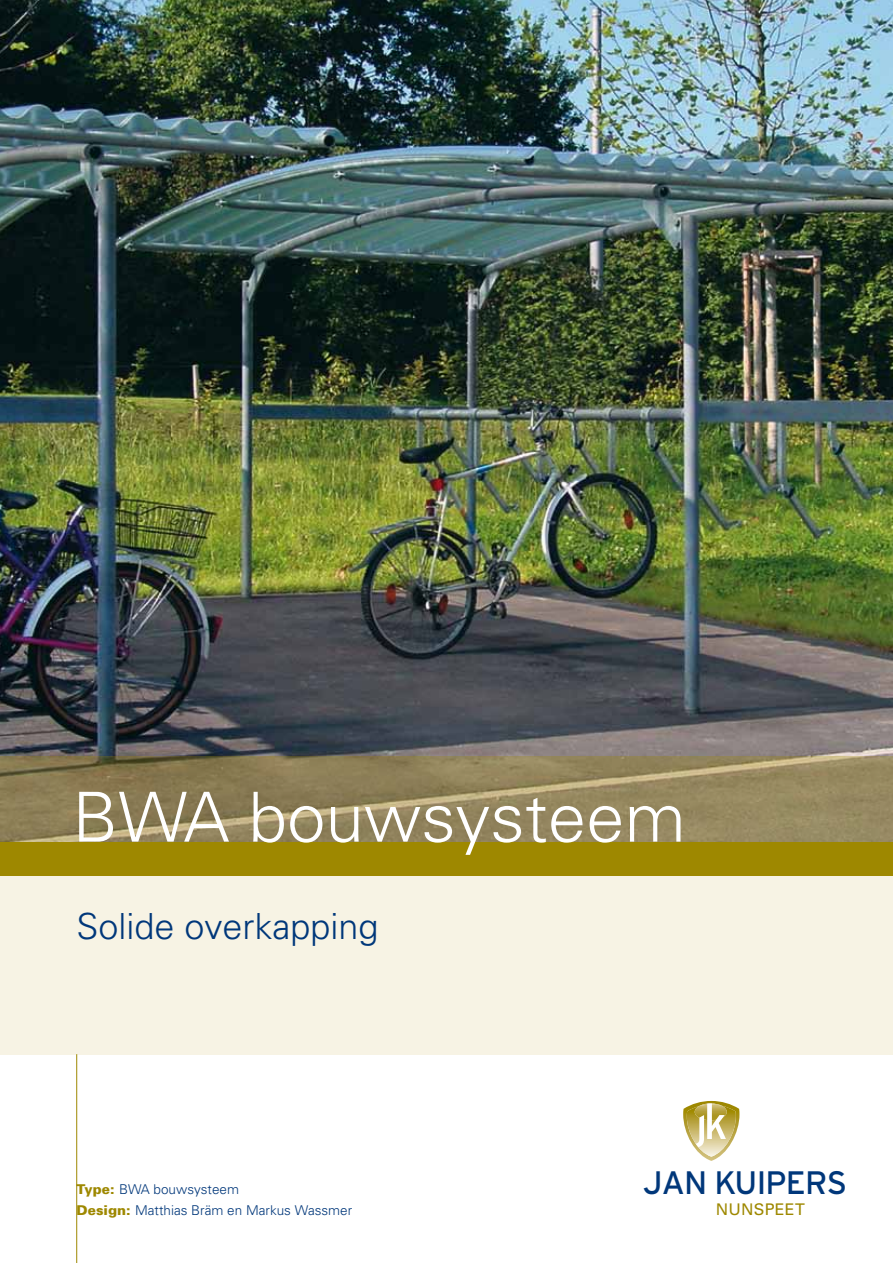
<style>
.page{position:relative;width:893px;height:1263px;background:#fff}
.page>*{position:absolute;margin:0;border:0;box-sizing:border-box;transform-origin:0 0}
.t1{font:300 69px "Univers";color:#fff}
.t2{font:300 36px "Univers";color:#00377a}
.t3{font:32.4px "Interstate";letter-spacing:-.025em;color:#00377a}
.t4{font:16.05px "Univers";letter-spacing:.015em;color:#9e8800}
.t5{font:300 13.5px/21px "Univers";color:#00377a}
.s1{font-weight:900;color:#9e8800}
</style>
<div class="page">
<img style="left:0;top:0;width:893px;height:757px">
<svg style="left:0;top:757px;width:893px;height:85px;fill:#92835c"></svg>
<div style="left:0;top:842px;width:893px;height:34px;background:#9e8800"></div>
<div style="left:0;top:876px;width:893px;height:178px;background:#f7f3e4"></div>
<hr style="left:76px;top:1054px;width:1px;height:209px;background:#9e8800">
<svg style="left:683px;top:1101px;width:56px;height:60px"></svg>
<h1 class="t1" style="left:72px;top:775px;width:615px">BWA bouwsysteem</h1>
<h2 class="t2" style="left:77px;top:905px;width:304px">Solide overkapping</h2>
<p class="t5" style="left:77px;top:1178px;width:277px"><span class="s1">Type:</span> BWA bouwsysteem<br><span class="s1">Design:</span> Matthias Bräm en Markus Wassmer</p>
<h3 class="t3" style="left:643px;top:1165px;width:205px">JAN KUIPERS</h3>
<p class="t4" style="left:716px;top:1199px;width:91px">NUNSPEET</p>
</div>
